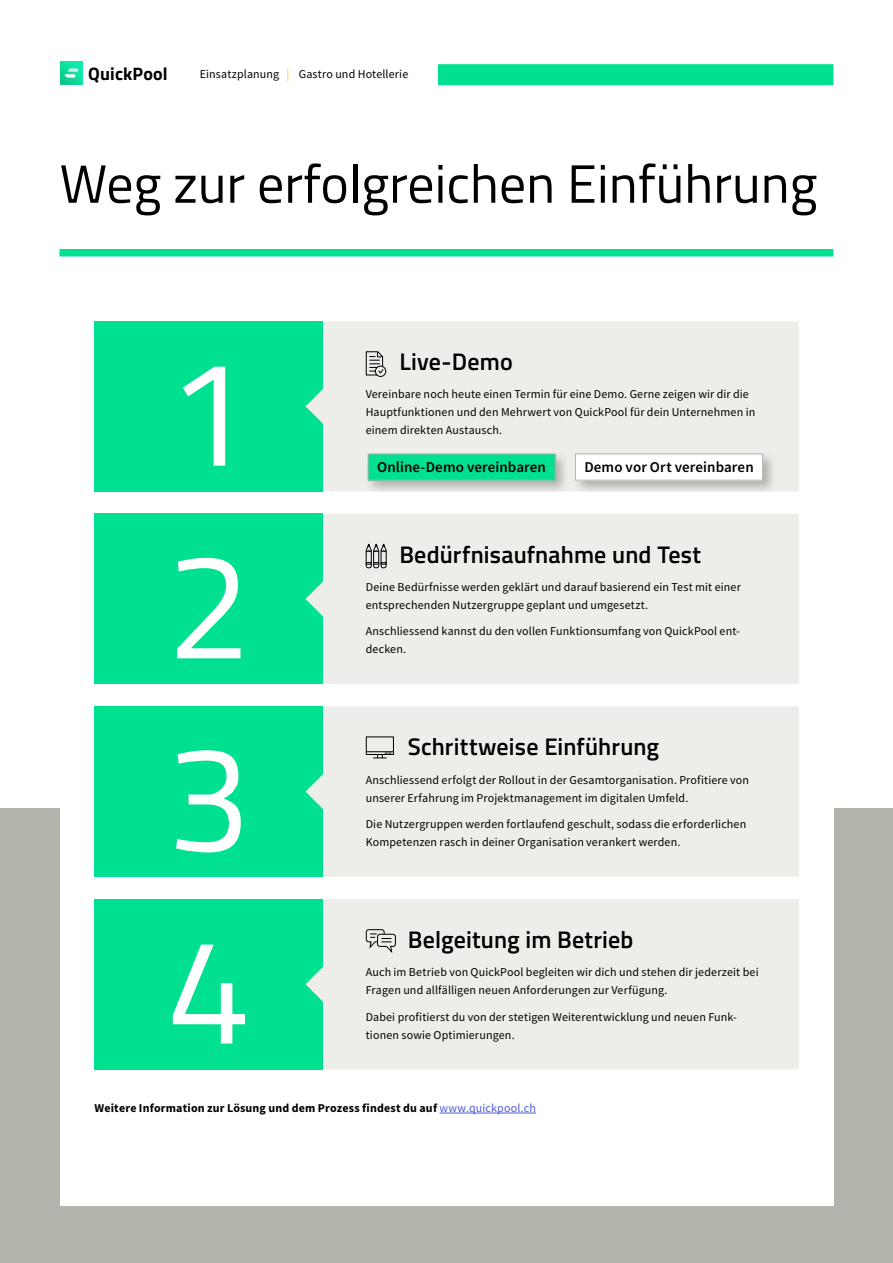
<style>
.page{position:relative;width:893px;height:1263px;background:#fff}
.page>*{position:absolute;margin:0;border:0;box-sizing:border-box;transform-origin:0 0}
.t1{font:150px/192.6px "Titillium Web";color:#fff;text-align:justify}
.t2{font:54px "Titillium Web";color:#000}
.t3{font:600 24px "Titillium Web";letter-spacing:.005em;color:#000}
.t4{font:700 18px "Titillium Web";letter-spacing:.01em;color:#000}
.t5{font:600 15px "Source Sans Pro";letter-spacing:.005em;color:#000}
.t6{font:12px/18px "Source Sans Pro";letter-spacing:.01em;color:#000}
.t7{font:700 12px "Source Sans Pro";letter-spacing:.015em;color:#000}
.s1{color:#feca00}
.s2{font-weight:400;color:#4f5cd6}
</style>
<div class="page">
<div style="left:0;top:809px;width:893px;height:454px;background:#b3b3ac"></div>
<div style="left:60px;top:291px;width:773px;height:914px;background:#fff"></div>
<div style="left:94px;top:321px;width:229px;height:170px;background:#00e091"></div>
<div style="left:94px;top:514px;width:229px;height:170px;background:#00e091"></div>
<div style="left:94px;top:706px;width:229px;height:171px;background:#00e091"></div>
<div style="left:94px;top:899px;width:229px;height:170px;background:#00e091"></div>
<div style="left:306px;top:321px;width:493px;height:170px;background:#edede9"></div>
<div style="left:306px;top:514px;width:493px;height:170px;background:#edede9"></div>
<div style="left:306px;top:706px;width:493px;height:171px;background:#edede9"></div>
<div style="left:306px;top:899px;width:493px;height:170px;background:#edede9"></div>
<hr style="left:439px;top:1113px;width:97px;height:1px;background:#4f5cd6">
<div style="left:365px;top:451px;width:204px;height:44px;background:#000;opacity:.25"></div>
<div style="left:368px;top:454px;width:187px;height:26px;background:#00e091"></div>
<div style="left:368px;top:453px;width:187px;height:27px;border:1px solid #b3b3ac"></div>
<div style="left:573px;top:451px;width:204px;height:44px;background:#000;opacity:.25"></div>
<div style="left:575px;top:454px;width:188px;height:26px;background:#fff"></div>
<div style="left:575px;top:453px;width:188px;height:27px;border:1px solid #b3b3ac"></div>
<svg style="left:365px;top:929px;width:31px;height:25px"></svg>
<div style="left:375px;top:366px;width:11px;height:11px;border:1px solid #000;border-radius:50%"></div>
<svg style="left:365px;top:351px;width:19px;height:25px"></svg>
<div style="left:366px;top:736px;width:28px;height:19px;border:1px solid #000"></div>
<svg style="left:366px;top:751px;width:27px;height:8px"></svg>
<svg style="left:365px;top:542px;width:22px;height:27px"></svg>
<img style="left:60px;top:62px;width:23px;height:22px">
<div style="left:438px;top:64px;width:395px;height:21px;background:#00e091"></div>
<div style="left:60px;top:249px;width:773px;height:8px;background:#00e091"></div>
<h3 class="t4" style="left:88px;top:60px;width:81px">QuickPool</h3>
<p class="t6" style="left:200px;top:65px;width:210px">Einsatzplanung <span class="s1">|</span> Gastro und Hotellerie</p>
<h2 class="t2" style="left:60px;top:144px;width:759px">Weg zur erfolgreichen Einführung</h2>
<h1 class="t1" style="left:167px;top:310px;width:85px">1<br>2<br>3<br>4</h1>
<h3 class="t3" style="left:399px;top:344px;width:115px">Live-Demo</h3>
<p class="t6" style="left:366px;top:385px;width:391px">Vereinbare noch heute einen Termin für eine Demo. Gerne zeigen wir dir die<br>Hauptfunktionen und den Mehrwert von QuickPool für dein Unternehmen in einem direkten Austausch.</p>
<p class="t5" style="left:377px;top:457px;width:170px">Online-Demo vereinbaren</p>
<p class="t5" style="left:584px;top:457px;width:171px">Demo vor Ort vereinbaren</p>
<h3 class="t3" style="left:399px;top:536px;width:303px">Bedürfnisaufnahme und Test</h3>
<p class="t6" style="left:366px;top:578px;width:377px">Deine Bedürfnisse werden geklärt und darauf basierend ein Test mit einer entsprechenden Nutzergruppe geplant und umgesetzt.</p>
<p class="t6" style="left:366px;top:622px;width:376px">Anschliessend kannst du den vollen Funktionsumfang von QuickPool ent&shy;decken.</p>
<h3 class="t3" style="left:408px;top:729px;width:253px">Schrittweise Einführung</h3>
<p class="t6" style="left:366px;top:770px;width:385px">Anschliessend erfolgt der Rollout in der Gesamtorganisation. Profitiere von unserer Erfahrung im Projektmanagement im digitalen Umfeld.</p>
<p class="t6" style="left:366px;top:815px;width:382px">Die Nutzergruppen werden fortlaufend geschult, sodass die erforderlichen<br>Kompetenzen rasch in deiner Organisation verankert werden.</p>
<h3 class="t3" style="left:408px;top:921px;width:227px">Belgeitung im Betrieb</h3>
<p class="t6" style="left:366px;top:963px;width:394px">Auch im Betrieb von QuickPool begleiten wir dich und stehen dir jederzeit bei<br>Fragen und allfälligen neuen Anforderungen zur Verfügung.</p>
<p class="t6" style="left:366px;top:1007px;width:373px">Dabei profitierst du von der stetigen Weiterentwicklung und neuen Funk&shy;tionen sowie Optimierungen.</p>
<p class="t7" style="left:94px;top:1100px;width:443px">Weitere Information zur Lösung und dem Prozess findest du auf <span class="s2">www.quickpool.ch</span></p>
</div>
